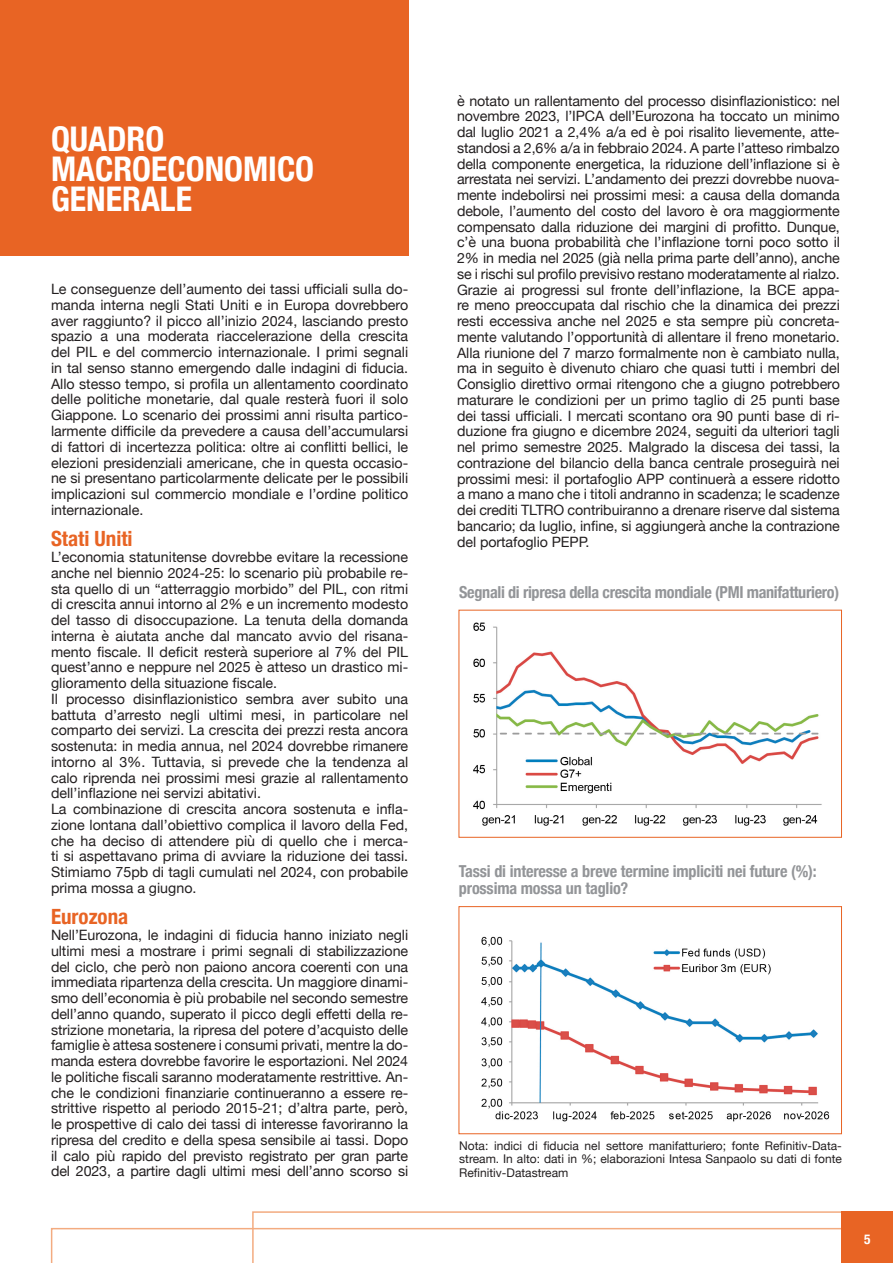
<style>
.page{position:relative;width:893px;height:1263px;background:#fff}
.page>*{position:absolute;margin:0;border:0;box-sizing:border-box;transform-origin:0 0}
.t1{font:700 condensed 34.05px/30px "Helvetica Neue";color:#fff}
.t2{font:700 condensed 21px "Helvetica Neue";color:#e86424}
.t3{font:700 condensed 16.5px/17.2px "Helvetica Neue";letter-spacing:-.01em;color:#939598}
.t4{font:14.25px/15.8px "Helvetica Neue";color:#231f20;text-align:justify}
.t5{font:700 condensed 13.65px "Helvetica Neue";color:#fff}
.t6{font:12px/13.5px "Helvetica Neue";color:#231f20;text-align:justify}
</style>
<div class="page">
<svg style="left:51px;top:1211px;width:842px;height:52px"></svg>
<div style="left:842px;top:1212px;width:51px;height:51px;background:#e86424"></div>
<div style="left:0;top:0;width:408px;height:255px;background:#e86424"></div>
<img style="left:481px;top:936px;width:349px;height:186px">
<div style="left:458px;top:906px;width:384px;height:228px;border:1px solid #e86424"></div>
<img style="left:473px;top:622px;width:349px;height:204px">
<div style="left:458px;top:610px;width:384px;height:228px;border:1px solid #e86424"></div>
<p class="t1" style="left:51px;top:122px;width:115px">QUADRO</p>
<p class="t1" style="left:51px;top:152px;width:265px">MACROECONOMICO<br>GENERALE</p>
<p class="t4" style="left:51px;top:282px;width:359px">Le conseguenze dell’aumento dei tassi ufficiali sulla do&shy;manda interna negli Stati Uniti e in Europa dovrebbero aver raggiunto? il picco all’inizio 2024, lasciando presto spazio a una moderata riaccelerazione della crescita del PIL e del commercio internazionale. I primi segnali in tal senso stanno emergendo dalle indagini di fiducia.<br>Allo stesso tempo, si profila un allentamento coordinato delle politiche monetarie, dal quale resterà fuori il solo Giappone. Lo scenario dei prossimi anni risulta partico&shy;larmente difficile da prevedere a causa dell’accumularsi di fattori di incertezza politica: oltre ai conflitti bellici, le elezioni presidenziali americane, che in questa occasio&shy;ne si presentano particolarmente delicate per le possibili implicazioni sul commercio mondiale e l’ordine politico internazionale.</p>
<p class="t2" style="left:51px;top:521px;width:83px">Stati Uniti</p>
<p class="t4" style="left:51px;top:550px;width:359px">L’economia statunitense dovrebbe evitare la recessione anche nel biennio 2024-25: lo scenario più probabile re&shy;sta quello di un “atterraggio morbido” del PIL, con ritmi di crescita annui intorno al 2% e un incremento modesto del tasso di disoccupazione. La tenuta della domanda interna è aiutata anche dal mancato avvio del risana&shy;mento fiscale. Il deficit resterà superiore al 7% del PIL quest’anno e neppure nel 2025 è atteso un drastico mi&shy;glioramento della situazione fiscale.</p>
<p class="t4" style="left:51px;top:692px;width:359px">Il processo disinflazionistico sembra aver subito una battuta d’arresto negli ultimi mesi, in particolare nel comparto dei servizi. La crescita dei prezzi resta ancora sostenuta: in media annua, nel 2024 dovrebbe rimanere intorno al 3%. Tuttavia, si prevede che la tendenza al calo riprenda nei prossimi mesi grazie al rallentamento dell’inflazione nei servizi abitativi.</p>
<p class="t4" style="left:51px;top:802px;width:359px">La combinazione di crescita ancora sostenuta e infla&shy;zione lontana dall’obiettivo complica il lavoro della Fed, che ha deciso di attendere più di quello che i merca&shy;ti si aspettavano prima di avviare la riduzione dei tassi.<br>Stimiamo 75pb di tagli cumulati nel 2024, con probabile prima mossa a giugno.</p>
<p class="t2" style="left:51px;top:899px;width:79px">Eurozona</p>
<p class="t4" style="left:51px;top:928px;width:359px">Nell’Eurozona, le indagini di fiducia hanno iniziato negli ultimi mesi a mostrare i primi segnali di stabilizzazione del ciclo, che però non paiono ancora coerenti con una immediata ripartenza della crescita. Un maggiore dinami&shy;smo dell’economia è più probabile nel secondo semestre dell’anno quando, superato il picco degli effetti della re&shy;strizione monetaria, la ripresa del potere d’acquisto delle famiglie è attesa sostenere i consumi privati, mentre la do&shy;manda estera dovrebbe favorire le esportazioni. Nel 2024 le politiche fiscali saranno moderatamente restrittive. An&shy;che le condizioni finanziarie continueranno a essere re&shy;strittive rispetto al periodo 2015-21; d’altra parte, però, le prospettive di calo dei tassi di interesse favoriranno la ripresa del credito e della spesa sensibile ai tassi. Dopo il calo più rapido del previsto registrato per gran parte del 2023, a partire dagli ultimi mesi dell’anno scorso si</p>
<p class="t4" style="left:457px;top:93px;width:384px">è notato un rallentamento del processo disinflazionistico: nel novembre 2023, l’IPCA dell’Eurozona ha toccato un minimo dal luglio 2021 a 2,4% a/a ed è poi risalito lievemente, atte&shy;standosi a 2,6% a/a in febbraio 2024. A parte l’atteso rimbalzo della componente energetica, la riduzione dell’inflazione si è arrestata nei servizi. L’andamento dei prezzi dovrebbe nuova&shy;mente indebolirsi nei prossimi mesi: a causa della domanda debole, l’aumento del costo del lavoro è ora maggiormente compensato dalla riduzione dei margini di profitto. Dunque, c’è una buona probabilità che l’inflazione torni poco sotto il 2% in media nel 2025 (già nella prima parte dell’anno), anche se i rischi sul profilo previsivo restano moderatamente al rialzo.</p>
<p class="t4" style="left:457px;top:282px;width:384px">Grazie ai progressi sul fronte dell’inflazione, la BCE appa&shy;re meno preoccupata dal rischio che la dinamica dei prezzi resti eccessiva anche nel 2025 e sta sempre più concreta&shy;mente valutando l’opportunità di allentare il freno monetario.<br>Alla riunione del 7 marzo formalmente non è cambiato nulla, ma in seguito è divenuto chiaro che quasi tutti i membri del Consiglio direttivo ormai ritengono che a giugno potrebbero maturare le condizioni per un primo taglio di 25 punti base dei tassi ufficiali. I mercati scontano ora 90 punti base di ri&shy;duzione fra giugno e dicembre 2024, seguiti da ulteriori tagli nel primo semestre 2025. Malgrado la discesa dei tassi, la contrazione del bilancio della banca centrale proseguirà nei prossimi mesi: il portafoglio APP continuerà a essere ridotto a mano a mano che i titoli andranno in scadenza; le scadenze dei crediti TLTRO contribuiranno a drenare riserve dal sistema bancario; da luglio, infine, si aggiungerà anche la contrazione del portafoglio PEPP.</p>
<p class="t3" style="left:459px;top:582px;width:381px">Segnali di ripresa della crescita mondiale (PMI manifatturiero)</p>
<p class="t3" style="left:459px;top:861px;width:359px">Tassi di interesse a breve termine impliciti nei future (%): prossima mossa un taglio?</p>
<p class="t6" style="left:459px;top:1139px;width:384px">Nota: indici di fiducia nel settore manifatturiero; fonte Refinitiv-Data&shy;stream. In alto: dati in %; elaborazioni Intesa Sanpaolo su dati di fonte Refinitiv-Datastream</p>
<p class="t5" style="left:864px;top:1228px;width:8px">5</p>
</div>
